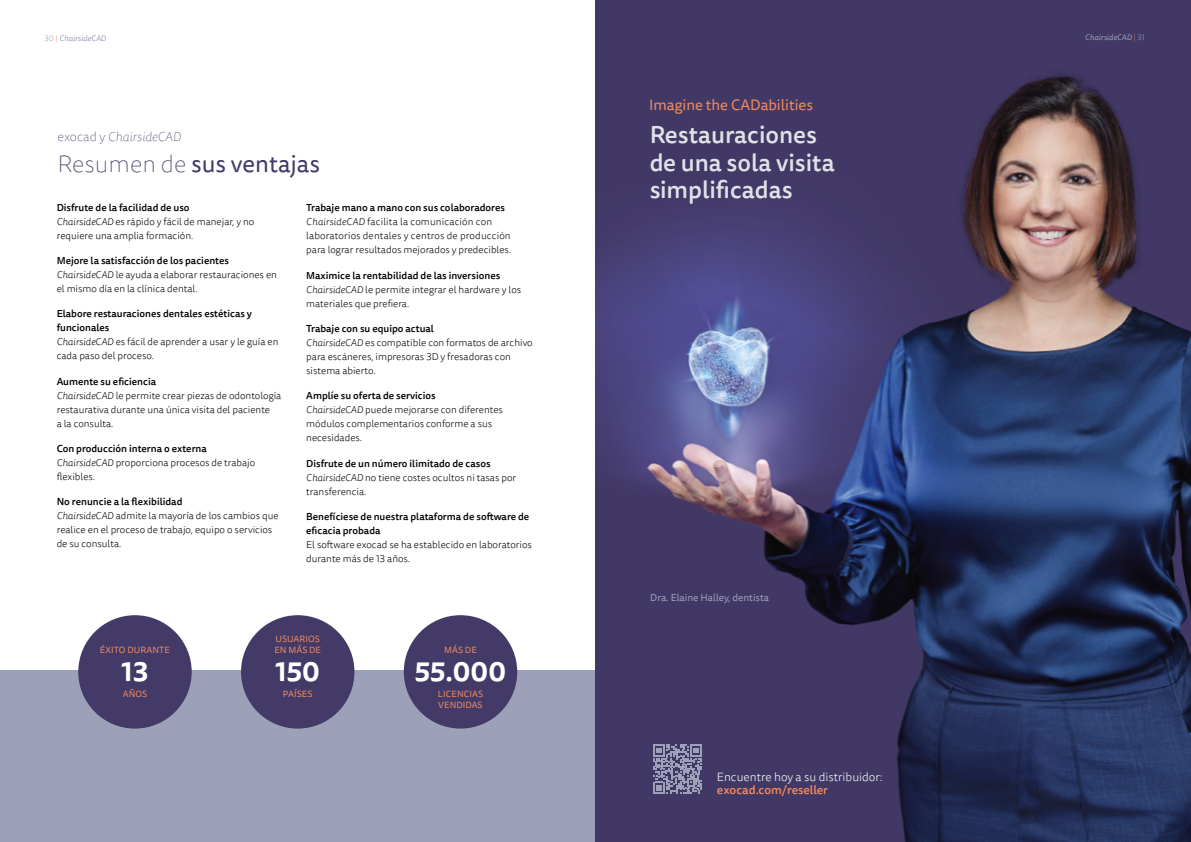
<style>
.page{position:relative;width:1191px;height:842px;background:#fff}
.page>*{position:absolute;margin:0;border:0;box-sizing:border-box;transform-origin:0 0}
.t1{font:700 27px "Tisa Sans Pro";color:#fff}
.t2{font:500 24px/27.5px "Tisa Sans Pro";color:#fff}
.t3{font:24px "Tisa Sans Pro";color:#433a67}
.t4{font:15px "Tisa Sans Pro";color:#f08a5f}
.t5{font:italic 100 13px "Tisa Sans Pro";color:#433a67}
.t6{font:300 12px "Tisa Sans Pro";color:#fff}
.t7{font:500 12px "Tisa Sans Pro";letter-spacing:-.01em;color:#f08a5f}
.t8{font:300 10px/14px "Tisa Sans Pro";color:#000}
.t9{font:500 10px/14px "Tisa Sans Pro";color:#000}
.t10{font:10px "Tisa Sans Pro";color:#9ca0b9}
.t11{font:9px/11px "Tisa Sans Pro";letter-spacing:.01em;color:#f08a5f}
.t12{font:italic 8px "Tisa Sans Pro";color:#9ca0b9}
.s1{font-weight:300;font-style:normal}
.s2{font-weight:300;font-style:normal;color:#f08a5f}
.s3{font-style:normal}
.s4{font-weight:100}
.s5{font-weight:500}
.s6{font-style:italic}
.s7{font-weight:300;font-style:italic}
.s8{font-weight:300}
</style>
<div class="page">
<div style="left:0;top:671px;width:1191px;height:171px;background:#9ca0b9"></div>
<img style="left:595px;top:0;width:596px;height:842px">
<div style="left:404px;top:615px;width:113px;height:114px;background:#433a67;border-radius:50%"></div>
<div style="left:241px;top:615px;width:113px;height:114px;background:#433a67;border-radius:50%"></div>
<div style="left:78px;top:615px;width:114px;height:114px;background:#433a67;border-radius:50%"></div>
<svg style="left:653px;top:744px;width:49px;height:49px"></svg>
<p class="t12" style="left:45px;top:33px;width:63px"><span class="s1">30</span> <span class="s2">|</span> ChairsideCAD</p>
<p class="t12" style="left:1085px;top:32px;width:61px">ChairsideCAD <span class="s2">|</span> <span class="s1">31</span></p>
<h3 class="t5" style="left:57px;top:128px;width:125px"><span class="s3">exocad y</span> ChairsideCAD</h3>
<h2 class="t3" style="left:57px;top:147px;width:264px"><span class="s4">Resumen de</span> sus ventajas</h2>
<p class="t8" style="left:57px;top:201px;width:199px"><span class="s5">Disfrute de la facilidad de uso<br></span><span class="s6">ChairsideCAD</span> es rápido y fácil de manejar, y no requiere una amplia formación.</p>
<p class="t8" style="left:57px;top:254px;width:222px"><span class="s5">Mejore la satisfacción de los pacientes<br></span><span class="s6">ChairsideCAD</span> le ayuda a elaborar restauraciones en el mismo día en la clínica dental.</p>
<p class="t9" style="left:57px;top:307px;width:223px">Elabore restauraciones dentales estéticas y funcionales<br><span class="s7">ChairsideCAD</span> <span class="s8">es fácil de aprender a usar y le guía en cada paso del proceso.</span></p>
<p class="t8" style="left:57px;top:375px;width:226px"><span class="s5">Aumente su eficiencia<br></span><span class="s6">ChairsideCAD</span> le permite crear piezas de odontología restaurativa durante una única visita del paciente<br>a la consulta.</p>
<p class="t8" style="left:57px;top:442px;width:200px"><span class="s5">Con producción interna o externa<br></span><span class="s6">ChairsideCAD</span> proporciona procesos de trabajo flexibles.</p>
<p class="t8" style="left:57px;top:495px;width:223px"><span class="s5">No renuncie a la flexibilidad<br></span><span class="s6">ChairsideCAD</span> admite la mayoría de los cambios que realice en el proceso de trabajo, equipo o servicios de su consulta.</p>
<p class="t8" style="left:306px;top:201px;width:206px"><span class="s5">Trabaje mano a mano con sus colaboradores </span><span class="s6">ChairsideCAD</span> facilita la comunicación con laboratorios dentales y centros de producción para lograr resultados mejorados y predecibles.</p>
<p class="t8" style="left:306px;top:269px;width:216px"><span class="s5">Maximice la rentabilidad de las inversiones<br></span><span class="s6">ChairsideCAD</span> le permite integrar el hardware y los materiales que prefiera.</p>
<p class="t8" style="left:306px;top:322px;width:228px"><span class="s5">Trabaje con su equipo actual<br></span><span class="s6">ChairsideCAD</span> es compatible con formatos de archivo para escáneres, impresoras 3D y fresadoras con sistema abierto.</p>
<p class="t8" style="left:306px;top:389px;width:198px"><span class="s5">Amplíe su oferta de servicios<br></span><span class="s6">ChairsideCAD</span> puede mejorarse con diferentes módulos complementarios conforme a sus necesidades.</p>
<p class="t8" style="left:306px;top:457px;width:212px"><span class="s5">Disfrute de un número ilimitado de casos<br></span><span class="s6">ChairsideCAD</span> no tiene costes ocultos ni tasas por transferencia.</p>
<p class="t9" style="left:306px;top:510px;width:225px">Benefíciese de nuestra plataforma de software de eficacia probada</p>
<p class="t8" style="left:306px;top:538px;width:227px">El software exocad se ha establecido en laboratorios durante más de 13 años.</p>
<p class="t11" style="left:100px;top:645px;width:71px">ÉXITO DURANTE</p>
<h1 class="t1" style="left:122px;top:652px;width:28px">13</h1>
<p class="t11" style="left:123px;top:689px;width:26px">AÑOS</p>
<p class="t11" style="left:274px;top:634px;width:48px">USUARIOS<br>EN MÁS DE</p>
<h1 class="t1" style="left:275px;top:652px;width:46px">150</h1>
<p class="t11" style="left:283px;top:689px;width:31px">PAÍSES</p>
<p class="t11" style="left:444px;top:645px;width:34px">MÁS DE</p>
<h1 class="t1" style="left:415px;top:652px;width:93px">55.000</h1>
<p class="t11" style="left:438px;top:689px;width:47px">LICENCIAS<br>VENDIDAS</p>
<h3 class="t4" style="left:649px;top:95px;width:165px">Imagine the CADabilities</h3>
<h2 class="t2" style="left:649px;top:121px;width:187px">Restauraciones de una sola visita simplificadas</h2>
<p class="t10" style="left:650px;top:591px;width:120px">Dra. Elaine Halley, dentista</p>
<p class="t6" style="left:717px;top:769px;width:167px">Encuentre hoy a su distribuidor:</p>
<p class="t7" style="left:717px;top:781px;width:113px">exocad.com/reseller</p>
</div>
